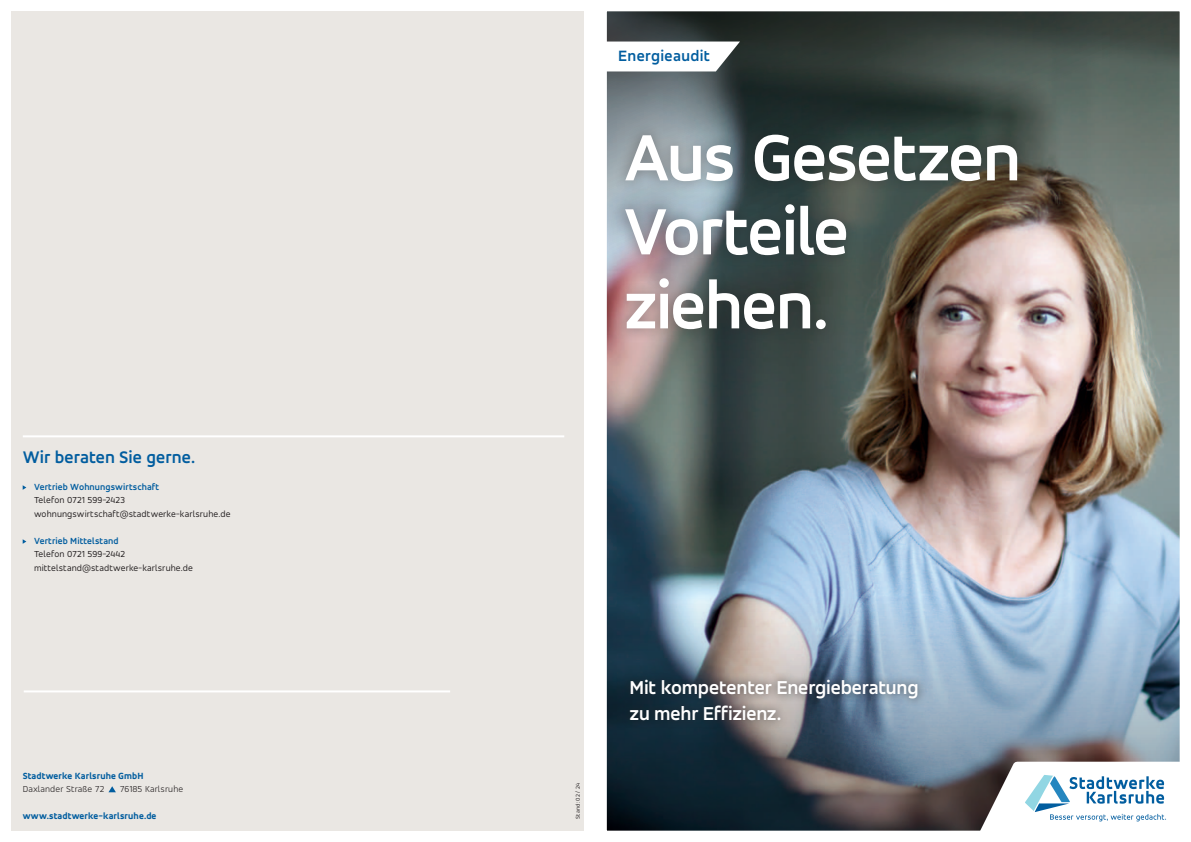
<style>
.page{position:relative;width:1191px;height:842px;background:#fff}
.page>*{position:absolute;margin:0;border:0;box-sizing:border-box;transform-origin:0 0}
.t1{font:700 70px/74px "Accord Alternate";letter-spacing:-.03em;color:#fff}
.AZ_Copy_10_14{font:700 20px/26px "Accord";letter-spacing:-.015em;color:#fff}
._01_copy{font:700 18px "Accord Alternate";color:#015d9f}
.t2{font:700 16px "Accord";letter-spacing:.02em;color:#015d9f}
.t3{font:9.5px/13.5px "Accord";letter-spacing:.01em;color:#231f20}
.t4{font:800 9.5px "Accord Alternate";letter-spacing:.01em;color:#015d9f}
.t5{font:300 9.5px "Accord";letter-spacing:.01em;color:#231f20}
.t6{font:6px "Accord";letter-spacing:.025em;color:#231f20}
.s1{font-family:"Accord Alternate";font-weight:700;color:#015d9f}
</style>
<div class="page">
<img style="left:607px;top:277px;width:572px;height:319px">
<img style="left:607px;top:596px;width:572px;height:234px">
<div style="left:11px;top:11px;width:573px;height:820px;background:#eae7e3"></div>
<hr style="left:23px;top:435px;width:541px;height:2px;background:#fff">
<hr style="left:24px;top:690px;width:426px;height:2px;background:#fff">
<svg style="left:607px;top:12px;width:572px;height:265px;background:#515954"></svg>
<div style="left:613px;top:122px;width:417px;height:220px;background:#231f20;opacity:.4"></div>
<div style="left:621px;top:671px;width:306px;height:58px;background:#231f20;opacity:.75"></div>
<svg style="left:607px;top:42px;width:133px;height:29px"></svg>
<svg style="left:961px;top:757px;width:219px;height:74px"></svg>
<svg style="left:108px;top:786px;width:8px;height:6px"></svg>
<p class="_01_copy" style="left:23px;top:446px;width:174px">Wir beraten Sie gerne.</p>
<p class="t3" style="left:34px;top:480px;width:198px"><span class="s1">Vertrieb Wohnungswirtschaft<br></span>Telefon 0721 599-2423 wohnungswirtschaft@stadtwerke-karlsruhe.de</p>
<p class="t3" style="left:34px;top:534px;width:160px"><span class="s1">Vertrieb Mittelstand<br></span>Telefon 0721 599-2442 mittelstand@stadtwerke-karlsruhe.de</p>
<p class="t4" style="left:23px;top:770px;width:122px">Stadtwerke Karlsruhe GmbH</p>
<p class="t5" style="left:23px;top:783px;width:83px">Daxlander Straße 72</p>
<p class="t5" style="left:120px;top:783px;width:65px">76185 Karlsruhe</p>
<p class="t4" style="left:23px;top:810px;width:135px">www.stadtwerke-karlsruhe.de</p>
<p class="t2" style="left:618px;top:46px;width:93px">Energieaudit</p>
<p class="t1" style="left:624px;top:119px;width:398px">Aus Gesetzen<br>Vorteile ziehen.</p>
<p class="t6" style="left:574px;top:819px;width:37px;rotate:-90deg">Stand: 02 / 24</p>
<p class="AZ_Copy_10_14" style="left:629px;top:674px;width:291px">Mit kompetenter Energieberatung zu mehr Effizienz.</p>
</div>
